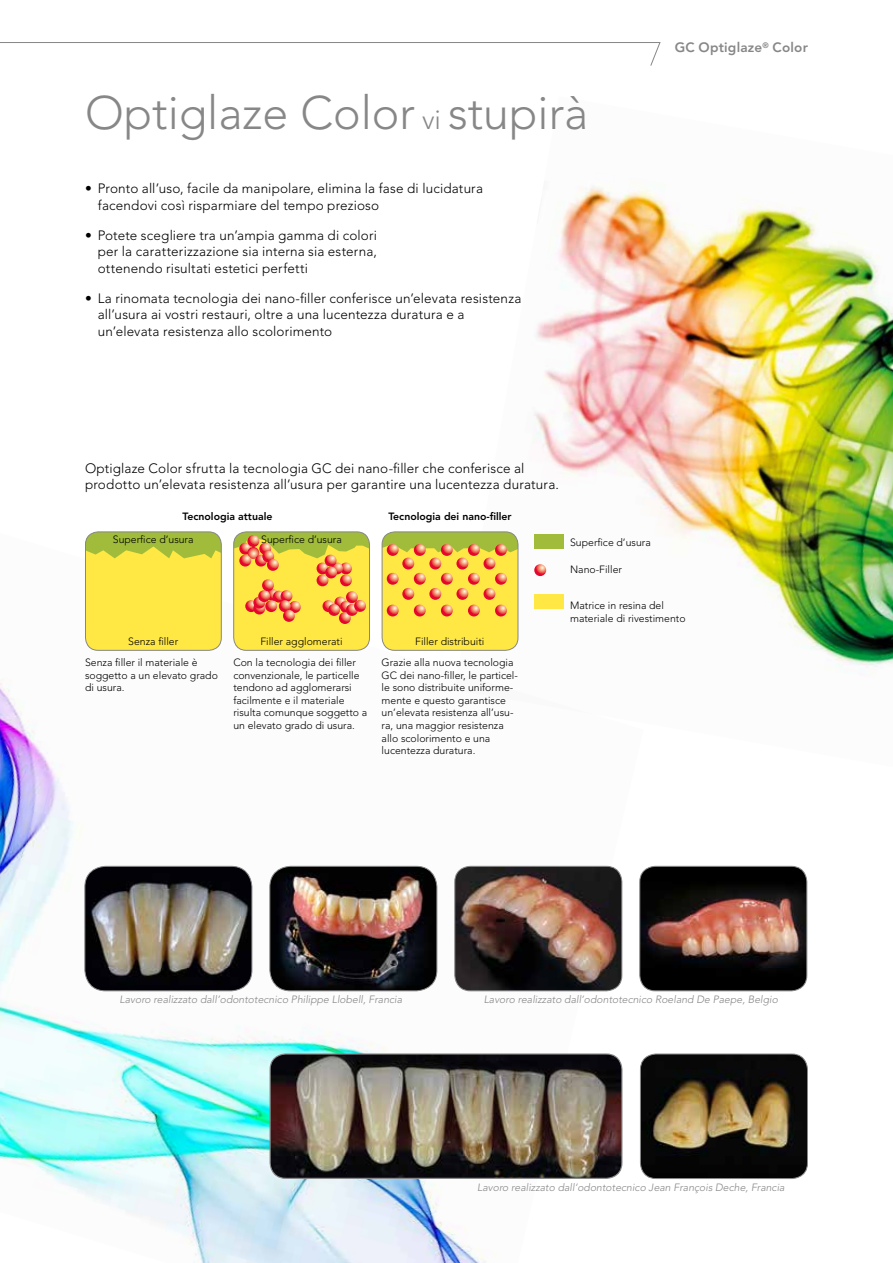
<style>
.page{position:relative;width:893px;height:1263px;background:#fff}
.page>*{position:absolute;margin:0;border:0;box-sizing:border-box;transform-origin:0 0}
.t1{font:300 46.5px "Avenir LT Std";color:#878787}
.t2{font:300 13.5px/16.5px "Avenir LT Std";letter-spacing:.01em;color:#000}
.t3{font:800 13.5px "Avenir LT Std";letter-spacing:.015em;color:#878787}
.t4{font:300 10.5px/12.6px "Avenir LT Std";color:#000}
.t5{font:italic 300 10.5px "Avenir LT Std";color:#878787}
.t6{font:800 10.5px "Avenir LT Std";color:#000}
.s1{font-size:27px}
</style>
<div class="page">
<img style="left:533px;top:186px;width:360px;height:486px">
<img style="left:0;top:521px;width:643px;height:742px">
<svg style="left:0;top:42px;width:661px;height:24px"></svg>
<img style="left:640px;top:1054px;width:167px;height:124px">
<div style="left:640px;top:1053px;width:168px;height:126px;border:1px solid #878787;border-radius:16px"></div>
<img style="left:270px;top:1054px;width:352px;height:124px">
<div style="left:270px;top:1053px;width:352px;height:126px;border:1px solid #878787;border-radius:16px"></div>
<div style="left:382px;top:532px;width:136px;height:118px;background:#ffe843;border-radius:13px"></div>
<div style="left:382px;top:531px;width:136px;height:120px;border:1px solid #878787;border-radius:13px"></div>
<svg style="left:382px;top:532px;width:136px;height:84px"></svg>
<div style="left:85px;top:532px;width:136px;height:118px;background:#ffe843;border-radius:13px"></div>
<svg style="left:85px;top:532px;width:136px;height:26px"></svg>
<div style="left:85px;top:531px;width:137px;height:120px;border:1px solid #878787;border-radius:13px"></div>
<div style="left:234px;top:532px;width:135px;height:118px;background:#ffe843;border-radius:13px"></div>
<div style="left:233px;top:531px;width:137px;height:120px;border:1px solid #878787;border-radius:13px"></div>
<svg style="left:234px;top:532px;width:135px;height:92px"></svg>
<div style="left:534px;top:534px;width:30px;height:15px;background:#a0bc3a"></div>
<div style="left:534px;top:594px;width:30px;height:15px;background:#ffe843"></div>
<svg style="left:534px;top:564px;width:12px;height:12px"></svg>
<img style="left:270px;top:866px;width:167px;height:125px">
<div style="left:269px;top:866px;width:168px;height:125px;border:1px solid #878787;border-radius:21px"></div>
<img style="left:85px;top:866px;width:167px;height:125px">
<div style="left:84px;top:866px;width:168px;height:125px;border:1px solid #878787;border-radius:21px"></div>
<img style="left:455px;top:866px;width:167px;height:125px">
<div style="left:454px;top:866px;width:168px;height:125px;border:1px solid #878787;border-radius:16px"></div>
<img style="left:640px;top:866px;width:167px;height:125px">
<div style="left:639px;top:866px;width:168px;height:125px;border:1px solid #878787;border-radius:16px"></div>
<h1 class="t1" style="left:85px;top:86px;width:505px">Optiglaze Color <span class="s1">vi</span> stupirà</h1>
<p class="t2" style="left:98px;top:180px;width:387px;text-indent:-13px">• Pronto all’uso, facile da manipolare, elimina la fase di lucidatura facendovi così risparmiare del tempo prezioso</p>
<p class="t2" style="left:98px;top:227px;width:281px;text-align:justify;text-indent:-13px">• Potete scegliere tra un’ampia gamma di colori per la caratterizzazione sia interna sia esterna, ottenendo risultati estetici perfetti</p>
<p class="t2" style="left:98px;top:290px;width:425px;text-indent:-13px">• La rinomata tecnologia dei nano-filler conferisce un’elevata resistenza all’usura ai vostri restauri, oltre a una lucentezza duratura e a un’elevata resistenza allo scolorimento</p>
<p class="t3" style="left:675px;top:40px;width:135px">GC Optiglaze<sup>®</sup> Color</p>
<p class="t2" style="left:85px;top:460px;width:475px">Optiglaze Color sfrutta la tecnologia GC dei nano-filler che conferisce al prodotto un’elevata resistenza all’usura per garantire una lucentezza duratura.</p>
<p class="t6" style="left:183px;top:510px;width:91px">Tecnologia attuale</p>
<p class="t6" style="left:388px;top:510px;width:125px">Tecnologia dei nano-filler</p>
<p class="t4" style="left:113px;top:533px;width:82px">Superfice d’usura</p>
<p class="t4" style="left:261px;top:533px;width:82px">Superfice d’usura</p>
<p class="t4" style="left:570px;top:536px;width:82px">Superfice d’usura</p>
<p class="t4" style="left:570px;top:563px;width:53px">Nano-Filler</p>
<p class="t4" style="left:128px;top:635px;width:51px">Senza filler</p>
<p class="t4" style="left:260px;top:635px;width:84px">Filler agglomerati</p>
<p class="t4" style="left:415px;top:635px;width:71px">Filler distribuiti</p>
<p class="t4" style="left:85px;top:656px;width:134px">Senza filler il materiale è soggetto a un elevato grado di usura.</p>
<p class="t4" style="left:382px;top:656px;width:138px">Grazie alla nuova tecnologia<br>GC dei nano-filler, le particel&shy;le sono distribuite uniforme&shy;mente e questo garantisce un’elevata resistenza all’usu&shy;ra, una maggior resistenza allo scolorimento e una lucentezza duratura.</p>
<p class="t4" style="left:233px;top:656px;width:136px">Con la tecnologia dei filler convenzionale, le particelle tendono ad agglomerarsi facilmente e il materiale risulta comunque soggetto a un elevato grado di usura.</p>
<p class="t4" style="left:570px;top:599px;width:117px">Matrice in resina del materiale di rivestimento</p>
<p class="t5" style="left:120px;top:994px;width:284px">Lavoro realizzato dall’odontotecnico Philippe Llobell, Francia</p>
<p class="t5" style="left:484px;top:993px;width:296px">Lavoro realizzato dall’odontotecnico Roeland De Paepe, Belgio</p>
<p class="t5" style="left:477px;top:1181px;width:309px">Lavoro realizzato dall’odontotecnico Jean François Deche, Francia</p>
</div>
